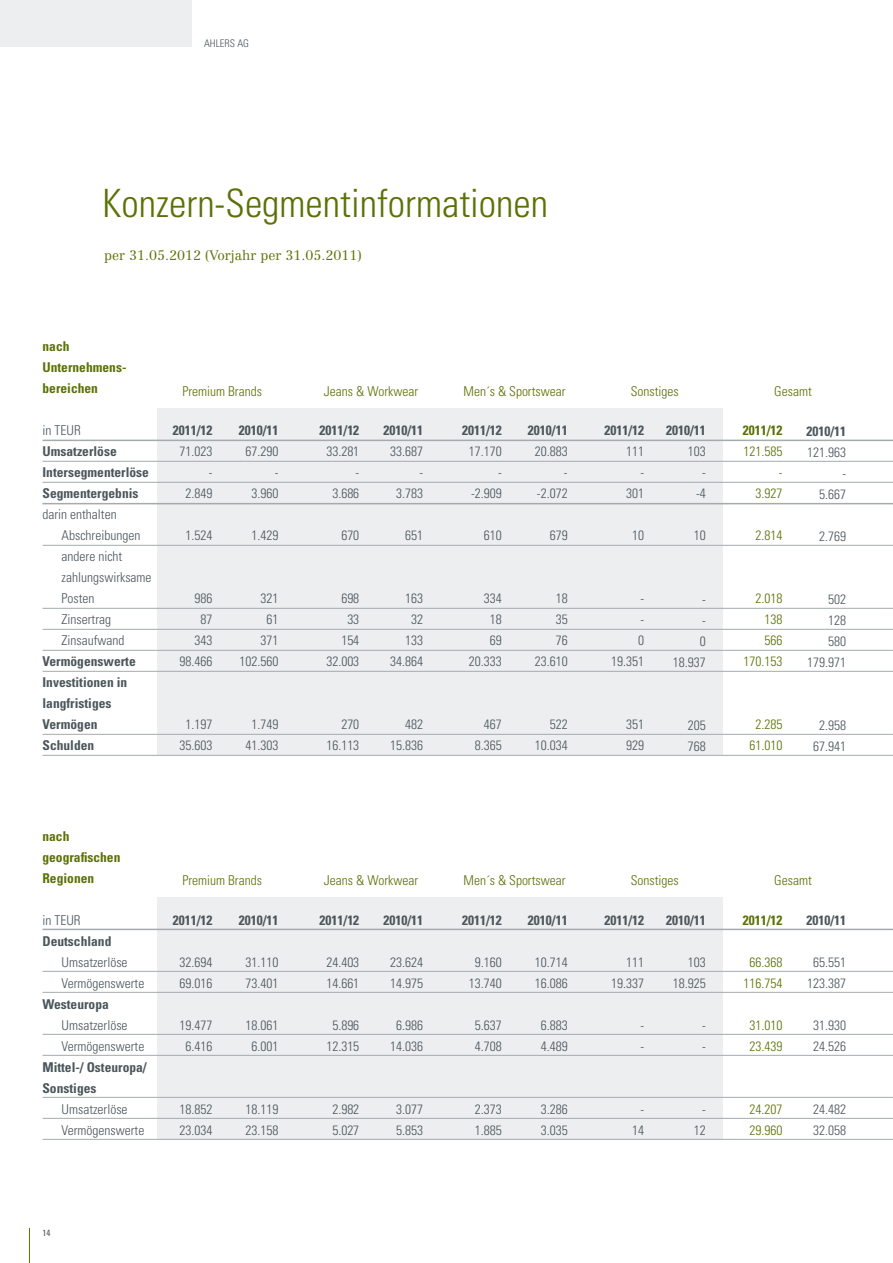
<style>
.page{position:relative;width:893px;height:1263px;background:#fff}
.page>*{position:absolute;margin:0;border:0;box-sizing:border-box;transform-origin:0 0}
.t1{font:300 condensed 39px "Univers";color:#5c7106}
.t2{font:300 condensed 13.5px/21px "Univers";color:#4b565b;text-align:right}
.t3{font:700 condensed 13.5px/21px "Univers";color:#4b565b}
.t4{font:300 condensed 13.5px/21px "Univers";color:#5c7106;text-align:right}
.t5{font:700 condensed 13.5px/21px "Univers";color:#5c7106}
.t6{font:300 13.5px "Centennial";color:#5c7106}
.t7{font:300 condensed 10.5px "Univers";color:#4b565b}
.t8{font:condensed 9px "Univers";color:#4b565b}
</style>
<div class="page">
<hr style="left:29px;top:1228px;width:1px;height:35px;background:#5c7106">
<div style="left:0;top:0;width:191px;height:47px;background:#edeeef"></div>
<div style="left:157px;top:408px;width:566px;height:347px;background:#edeeef"></div>
<div style="left:157px;top:897px;width:566px;height:242px;background:#edeeef"></div>
<hr style="left:43px;top:440px;width:850px;height:1px;background:#a5aaad">
<hr style="left:43px;top:929px;width:850px;height:1px;background:#a5aaad">
<hr style="left:43px;top:482px;width:850px;height:1px;background:#a5aaad">
<hr style="left:43px;top:971px;width:850px;height:1px;background:#a5aaad">
<hr style="left:43px;top:992px;width:850px;height:1px;background:#a5aaad">
<hr style="left:43px;top:461px;width:850px;height:1px;background:#a5aaad">
<hr style="left:43px;top:503px;width:850px;height:1px;background:#a5aaad">
<hr style="left:43px;top:545px;width:850px;height:1px;background:#a5aaad">
<hr style="left:43px;top:1034px;width:850px;height:1px;background:#a5aaad">
<hr style="left:43px;top:1055px;width:850px;height:1px;background:#a5aaad">
<hr style="left:43px;top:608px;width:850px;height:1px;background:#a5aaad">
<hr style="left:43px;top:1097px;width:850px;height:1px;background:#a5aaad">
<hr style="left:43px;top:629px;width:850px;height:1px;background:#a5aaad">
<hr style="left:43px;top:1118px;width:850px;height:1px;background:#a5aaad">
<hr style="left:43px;top:650px;width:850px;height:1px;background:#a5aaad">
<hr style="left:43px;top:1139px;width:850px;height:1px;background:#a5aaad">
<hr style="left:43px;top:671px;width:850px;height:1px;background:#a5aaad">
<hr style="left:43px;top:734px;width:850px;height:1px;background:#a5aaad">
<hr style="left:43px;top:755px;width:850px;height:1px;background:#a5aaad">
<p class="t7" style="left:204px;top:37px;width:46px">Ahlers Ag</p>
<h1 class="t1" style="left:102px;top:180px;width:448px">Konzern-Segmentinformationen</h1>
<p class="t6" style="left:104px;top:247px;width:259px">per 31.05.2012 (Vorjahr per 31.05.2011)</p>
<p class="t5" style="left:43px;top:336px;width:85px">nach<br>Unternehmens&shy;bereichen</p>
<p class="t2" style="left:43px;top:420px;width:38px">in TEUR</p>
<p class="t3" style="left:43px;top:441px;width:108px">Umsatzerlöse<br>Intersegmenterlöse<br>Segmentergebnis</p>
<p class="t2" style="left:62px;top:504px;width:91px;text-align:left;text-indent:-19px">darin enthalten<br>Abschreibungen andere nicht zahlungswirksame<br>Posten<br>Zinsertrag<br>Zinsaufwand</p>
<p class="t3" style="left:43px;top:651px;width:95px">Vermögenswerte<br>Investitionen in langfristiges<br>Vermögen<br>Schulden</p>
<p class="t4" style="left:182px;top:381px;width:81px">Premium Brands</p>
<p class="t3" style="left:173px;top:420px;width:41px">2011/12</p>
<p class="t2" style="left:180px;top:441px;width:34px">71.023 -<br>2.849</p>
<p class="t2" style="left:186px;top:525px;width:28px">1.524</p>
<p class="t2" style="left:180px;top:588px;width:34px">986<br>87<br>343<br>98.466</p>
<p class="t2" style="left:180px;top:714px;width:34px;text-align:center">1.197<br>35.603</p>
<p class="t3" style="left:239px;top:420px;width:41px">2010/11</p>
<p class="t2" style="left:246px;top:441px;width:34px">67.290 -<br>3.960</p>
<p class="t2" style="left:252px;top:525px;width:28px">1.429</p>
<p class="t2" style="left:240px;top:588px;width:40px">321<br>61<br>371<br>102.560</p>
<p class="t2" style="left:246px;top:714px;width:34px;text-align:center">1.749<br>41.303</p>
<p class="t5" style="left:42px;top:825px;width:79px">nach geografischen<br>Regionen</p>
<p class="t2" style="left:42px;top:909px;width:38px">in TEUR</p>
<p class="t3" style="left:42px;top:930px;width:70px">Deutschland</p>
<p class="t2" style="left:62px;top:951px;width:84px;text-align:left">Umsatzerlöse<br>Vermögenswerte</p>
<p class="t3" style="left:42px;top:993px;width:68px">Westeuropa</p>
<p class="t2" style="left:62px;top:1014px;width:84px;text-align:left">Umsatzerlöse<br>Vermögenswerte</p>
<p class="t3" style="left:42px;top:1056px;width:106px">Mittel-/ Osteuropa/<br>Sonstiges</p>
<p class="t2" style="left:62px;top:1098px;width:84px;text-align:left">Umsatzerlöse<br>Vermögenswerte</p>
<p class="t4" style="left:182px;top:870px;width:81px">Premium Brands</p>
<p class="t3" style="left:173px;top:909px;width:41px">2011/12</p>
<p class="t2" style="left:180px;top:951px;width:34px;text-align:left">32.694<br>69.016</p>
<p class="t2" style="left:180px;top:1014px;width:34px;text-align:center">19.477<br>6.416</p>
<p class="t2" style="left:180px;top:1098px;width:34px;text-align:left">18.852<br>23.034</p>
<p class="t3" style="left:239px;top:909px;width:41px">2010/11</p>
<p class="t2" style="left:246px;top:951px;width:34px;text-align:left">31.110<br>73.401</p>
<p class="t2" style="left:246px;top:1014px;width:34px;text-align:center">18.061<br>6.001</p>
<p class="t2" style="left:246px;top:1098px;width:34px;text-align:left">18.119<br>23.158</p>
<p class="t8" style="left:43px;top:1227px;width:9px">14</p>
<p class="t4" style="left:324px;top:381px;width:96px">Jeans &amp; Workwear</p>
<p class="t3" style="left:320px;top:420px;width:41px">2011/12</p>
<p class="t2" style="left:326px;top:441px;width:34px">33.281 -<br>3.686</p>
<p class="t2" style="left:341px;top:525px;width:19px">670</p>
<p class="t2" style="left:326px;top:588px;width:34px">698<br>33<br>154<br>32.003</p>
<p class="t2" style="left:326px;top:714px;width:34px">270<br>16.113</p>
<p class="t3" style="left:383px;top:420px;width:41px">2010/11</p>
<p class="t2" style="left:390px;top:441px;width:34px">33.687 -<br>3.783</p>
<p class="t2" style="left:405px;top:525px;width:19px">651</p>
<p class="t2" style="left:390px;top:588px;width:34px">163<br>32<br>133<br>34.864</p>
<p class="t2" style="left:390px;top:714px;width:34px">482<br>15.836</p>
<p class="t4" style="left:324px;top:870px;width:96px">Jeans &amp; Workwear</p>
<p class="t3" style="left:320px;top:909px;width:41px">2011/12</p>
<p class="t2" style="left:326px;top:951px;width:34px;text-align:left">24.403<br>14.661</p>
<p class="t2" style="left:326px;top:1014px;width:34px;text-align:center">5.896<br>12.315</p>
<p class="t2" style="left:332px;top:1098px;width:28px;text-align:left">2.982<br>5.027</p>
<p class="t3" style="left:383px;top:909px;width:41px">2010/11</p>
<p class="t2" style="left:390px;top:951px;width:34px;text-align:left">23.624<br>14.975</p>
<p class="t2" style="left:390px;top:1014px;width:34px;text-align:center">6.986<br>14.036</p>
<p class="t2" style="left:396px;top:1098px;width:28px;text-align:left">3.077<br>5.853</p>
<p class="t4" style="left:463px;top:381px;width:103px">Men´s &amp; Sportswear</p>
<p class="t3" style="left:462px;top:420px;width:41px">2011/12</p>
<p class="t2" style="left:469px;top:441px;width:34px">17.170 - -2.909</p>
<p class="t2" style="left:484px;top:525px;width:19px">610</p>
<p class="t2" style="left:469px;top:588px;width:34px">334<br>18<br>69<br>20.333</p>
<p class="t2" style="left:475px;top:714px;width:28px">467<br>8.365</p>
<p class="t3" style="left:528px;top:420px;width:41px">2010/11</p>
<p class="t2" style="left:535px;top:441px;width:34px">20.883 - -2.072</p>
<p class="t2" style="left:550px;top:525px;width:19px">679</p>
<p class="t2" style="left:535px;top:588px;width:34px">18<br>35<br>76<br>23.610</p>
<p class="t2" style="left:535px;top:714px;width:34px">522<br>10.034</p>
<p class="t4" style="left:463px;top:870px;width:103px">Men´s &amp; Sportswear</p>
<p class="t3" style="left:462px;top:909px;width:41px">2011/12</p>
<p class="t2" style="left:469px;top:951px;width:34px;text-align:center">9.160<br>13.740</p>
<p class="t2" style="left:475px;top:1014px;width:28px;text-align:left">5.637<br>4.708</p>
<p class="t2" style="left:475px;top:1098px;width:28px;text-align:left">2.373<br>1.885</p>
<p class="t3" style="left:528px;top:909px;width:41px">2010/11</p>
<p class="t2" style="left:535px;top:951px;width:34px;text-align:left">10.714<br>16.086</p>
<p class="t2" style="left:541px;top:1014px;width:28px;text-align:left">6.883<br>4.489</p>
<p class="t2" style="left:541px;top:1098px;width:28px;text-align:left">3.286<br>3.035</p>
<p class="t4" style="left:631px;top:381px;width:49px">Sonstiges</p>
<p class="t3" style="left:604px;top:420px;width:41px">2011/12</p>
<p class="t2" style="left:626px;top:441px;width:19px">111 -<br>301</p>
<p class="t2" style="left:632px;top:525px;width:13px">10</p>
<p class="t3" style="left:666px;top:420px;width:41px">2010/11</p>
<p class="t2" style="left:688px;top:441px;width:19px">103 -<br>-4</p>
<p class="t2" style="left:694px;top:525px;width:13px">10</p>
<p class="t2" style="left:611px;top:588px;width:34px">-<br>-<br>0<br>19.351</p>
<p class="t2" style="left:626px;top:714px;width:19px;text-align:left">351<br>929</p>
<p class="t2" style="left:673px;top:588px;width:34px">-<br>-<br>0<br>18.937</p>
<p class="t2" style="left:688px;top:714px;width:19px;text-align:left">205<br>768</p>
<p class="t4" style="left:774px;top:381px;width:39px">Gesamt</p>
<p class="t5" style="left:743px;top:420px;width:41px">2011/12</p>
<p class="t4" style="left:743px;top:441px;width:40px">121.585 -<br>3.927</p>
<p class="t4" style="left:755px;top:525px;width:28px">2.814</p>
<p class="t4" style="left:743px;top:588px;width:40px">2.018<br>138<br>566<br>170.153</p>
<p class="t4" style="left:749px;top:714px;width:34px;text-align:center">2.285<br>61.010</p>
<p class="t3" style="left:806px;top:420px;width:41px">2010/11</p>
<p class="t2" style="left:807px;top:441px;width:40px">121.963 -<br>5.667</p>
<p class="t2" style="left:819px;top:525px;width:28px">2.769</p>
<p class="t2" style="left:807px;top:588px;width:40px">502<br>128<br>580<br>179.971</p>
<p class="t2" style="left:813px;top:714px;width:34px;text-align:center">2.958<br>67.941</p>
<p class="t4" style="left:631px;top:870px;width:49px">Sonstiges</p>
<p class="t4" style="left:774px;top:870px;width:39px">Gesamt</p>
<p class="t3" style="left:604px;top:909px;width:41px">2011/12</p>
<p class="t2" style="left:611px;top:951px;width:34px">111<br>19.337</p>
<p class="t2" style="left:640px;top:1014px;width:5px;text-align:left">- -</p>
<p class="t3" style="left:666px;top:909px;width:41px">2010/11</p>
<p class="t2" style="left:673px;top:951px;width:34px">103<br>18.925</p>
<p class="t2" style="left:702px;top:1014px;width:5px;text-align:left">- -</p>
<p class="t5" style="left:743px;top:909px;width:41px">2011/12</p>
<p class="t4" style="left:743px;top:951px;width:40px;text-align:center">66.368<br>116.754</p>
<p class="t4" style="left:749px;top:1014px;width:34px;text-align:left">31.010<br>23.439</p>
<p class="t3" style="left:806px;top:909px;width:41px">2010/11</p>
<p class="t2" style="left:807px;top:951px;width:40px;text-align:center">65.551<br>123.387</p>
<p class="t2" style="left:813px;top:1014px;width:34px;text-align:left">31.930<br>24.526</p>
<p class="t2" style="left:632px;top:1098px;width:13px">-<br>14</p>
<p class="t2" style="left:694px;top:1098px;width:13px">-<br>12</p>
<p class="t4" style="left:749px;top:1098px;width:34px;text-align:left">24.207<br>29.960</p>
<p class="t2" style="left:813px;top:1098px;width:34px;text-align:left">24.482<br>32.058</p>
</div>
